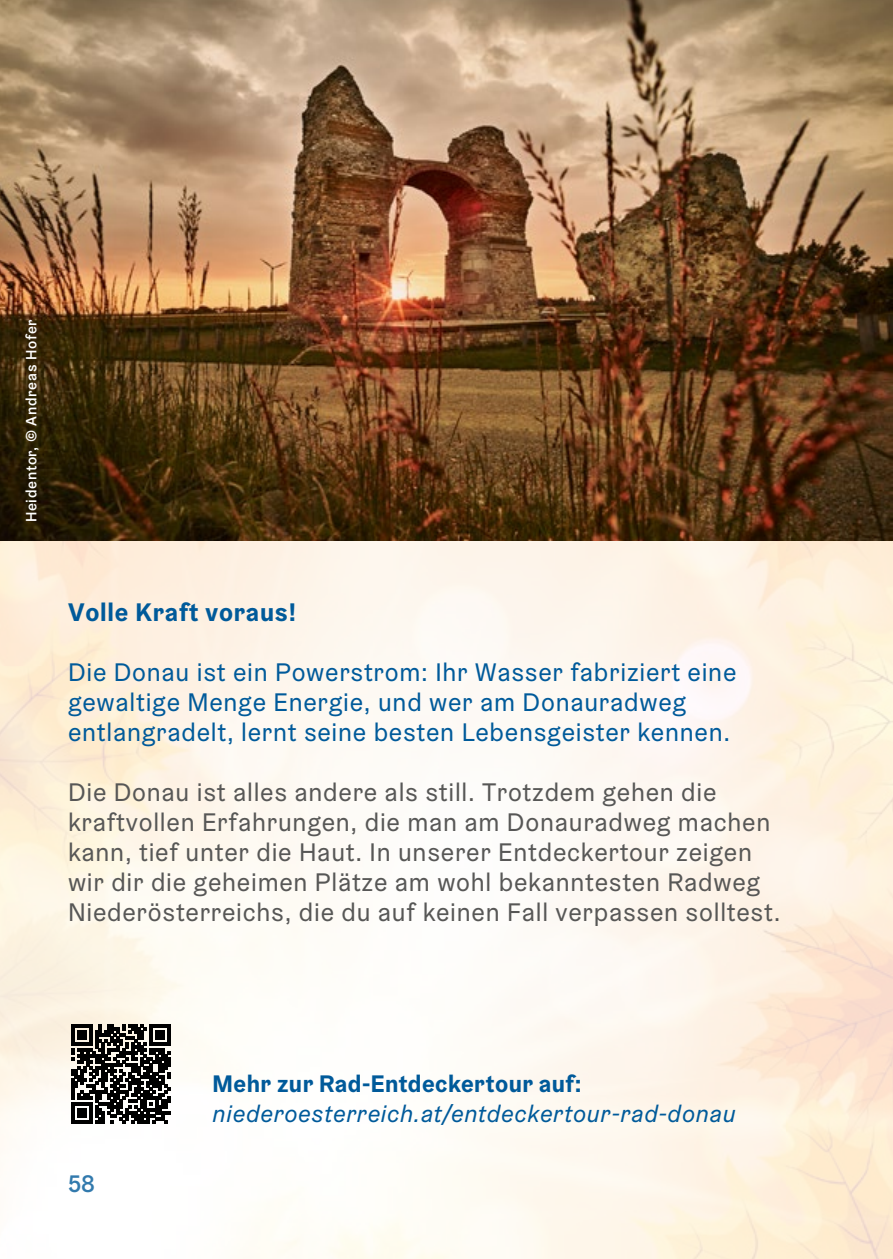
<style>
.page{position:relative;width:893px;height:1259px;background:#fff}
.page>*{position:absolute;margin:0;border:0;box-sizing:border-box;transform-origin:0 0}
.Fliesstext__Themen{font:25.5px/30px "Graebenbach";letter-spacing:.03em;color:#575756}
.Zwischwnüberschrift_Themen{font:25.5px/30px "Graebenbach";letter-spacing:.03em;color:#005a9a}
.Zwischwnüberschrift_Themen-2{font:700 25.5px "Graebenbach";letter-spacing:.03em;color:#005a9a}
.t1{font:italic 24px "Graebenbach";letter-spacing:.03em;color:#005a9a}
.t2{font:700 24px "Graebenbach";letter-spacing:.02em;color:#005a9a}
.t3{font:500 24px "Graebenbach";color:#005a9a}
.GZ13_Fotocredits{font:500 15px "Graebenbach";letter-spacing:.05em;color:#fff}
</style>
<div class="page">
<img style="left:0;top:1094px;width:786px;height:165px">
<img style="left:0;top:540px;width:786px;height:554px">
<img style="left:786px;top:540px;width:107px;height:719px">
<img style="left:0;top:0;width:893px;height:540px">
<svg style="left:72px;top:1024px;width:99px;height:99px"></svg>
<p class="GZ13_Fotocredits" style="left:22px;top:522px;width:204px;rotate:-90deg">Heidentor, © Andreas Hofer</p>
<p class="Zwischwnüberschrift_Themen-2" style="left:68px;top:595px;width:230px">Volle Kraft voraus!</p>
<p class="Zwischwnüberschrift_Themen" style="left:68px;top:656px;width:670px">Die Donau ist ein Powerstrom: Ihr Wasser fabriziert eine gewaltige Menge Energie, und wer am Donauradweg entlangradelt, lernt seine besten Lebensgeister kennen.</p>
<p class="Fliesstext__Themen" style="left:68px;top:776px;width:714px">Die Donau ist alles andere als still. Trotzdem gehen die kraftvollen Erfahrungen, die man am Donauradweg machen kann, tief unter die Haut. In unserer Entdeckertour zeigen wir dir die geheimen Plätze am wohl bekanntesten Radweg Niederösterreichs, die du auf keinen Fall verpassen solltest.</p>
<p class="t3" style="left:68px;top:1168px;width:28px">58</p>
<p class="t2" style="left:213px;top:1068px;width:370px">Mehr zur Rad-Entdeckertour auf:</p>
<p class="t1" style="left:213px;top:1098px;width:525px">niederoesterreich.at/entdeckertour-rad-donau</p>
</div>
